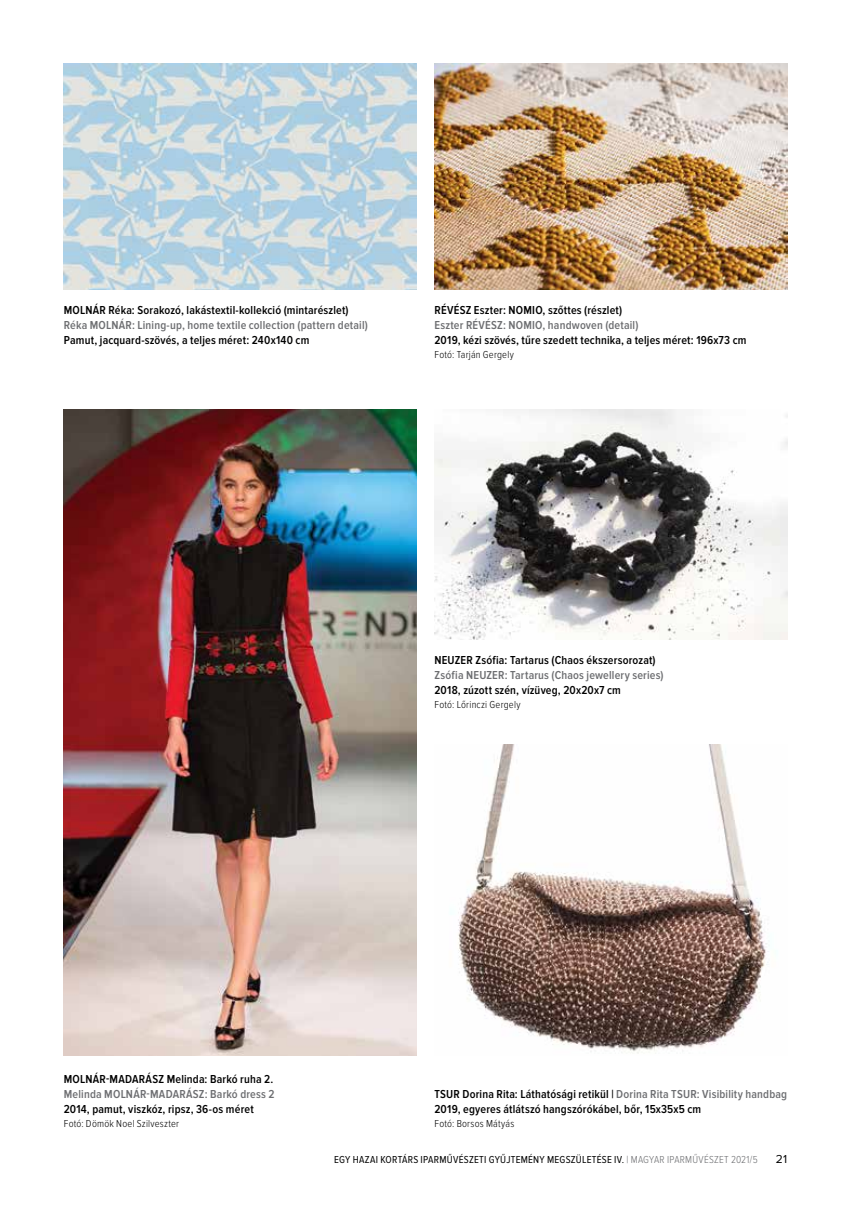
<style>
.page{position:relative;width:851px;height:1212px;background:#fff}
.page>*{position:absolute;margin:0;border:0;box-sizing:border-box;transform-origin:0 0}
.t1{font:600 12px/15px "Proxima Nova Cond";letter-spacing:.015em;color:#000}
.t2{font:600 12px "Proxima Nova Cond";letter-spacing:.015em;color:#6d6e71}
.t3{font:12px "Proxima Nova";color:#000}
.t4{font:300 10.5px "Proxima Nova Cond";letter-spacing:.02em;color:#000}
.t5{font:10.5px "Proxima Nova Cond";letter-spacing:.02em;color:#000}
.s1{color:#6d6e71}
.s2{font-weight:300;color:#6d6e71}
</style>
<div class="page">
<hr style="left:0;top:0;width:1px;height:1212px;background:#000">
<img style="left:64px;top:409px;width:352px;height:646px">
<img style="left:64px;top:64px;width:352px;height:225px">
<img style="left:434px;top:64px;width:353px;height:225px">
<img style="left:458px;top:744px;width:312px;height:310px">
<img style="left:434px;top:409px;width:353px;height:230px">
<p class="t1" style="left:64px;top:303px;width:286px">MOLNÁR Réka: Sorakozó, lakástextil-kollekció (mintarészlet)</p>
<p class="t2" style="left:64px;top:318px;width:305px">Réka MOLNÁR: Lining-up, home textile collection (pattern detail)</p>
<p class="t1" style="left:64px;top:333px;width:247px">Pamut, jacquard-szövés, a teljes méret: 240x140 cm</p>
<p class="t1" style="left:434px;top:303px;width:189px">RÉVÉSZ Eszter: NOMIO, szőttes (részlet)</p>
<p class="t2" style="left:434px;top:318px;width:205px">Eszter RÉVÉSZ: NOMIO, handwoven (detail)</p>
<p class="t1" style="left:434px;top:333px;width:313px">2019, kézi szövés, tűre szedett technika, a teljes méret: 196x73 cm</p>
<p class="t4" style="left:434px;top:348px;width:81px">Fotó: Tarján Gergely</p>
<p class="t1" style="left:434px;top:653px;width:223px">NEUZER Zsófia: Tartarus (Chaos ékszersorozat)</p>
<p class="t2" style="left:434px;top:669px;width:231px">Zsófia NEUZER: Tartarus (Chaos jewellery series)</p>
<p class="t1" style="left:434px;top:683px;width:188px">2018, zúzott szén, vízüveg, 20x20x7 cm</p>
<p class="t4" style="left:434px;top:698px;width:87px">Fotó: Lőrinczi Gergely</p>
<p class="t1" style="left:64px;top:1072px;width:211px">MOLNÁR-MADARÁSZ Melinda: Barkó ruha 2.</p>
<p class="t2" style="left:64px;top:1088px;width:212px">Melinda MOLNÁR-MADARÁSZ: Barkó dress 2</p>
<p class="t1" style="left:64px;top:1102px;width:191px">2014, pamut, viszkóz, ripsz, 36-os méret</p>
<p class="t4" style="left:64px;top:1117px;width:117px">Fotó: Dömök Noel Szilveszter</p>
<p class="t1" style="left:434px;top:1087px;width:354px">TSUR Dorina Rita: Láthatósági retikül | <span class="s1">Dorina Rita TSUR: Visibility handbag<br></span>2019, egyeres átlátszó hangszórókábel, bőr, 15x35x5 cm</p>
<p class="t4" style="left:434px;top:1117px;width:81px">Fotó: Borsos Mátyás</p>
<p class="t5" style="left:334px;top:1153px;width:425px">EGY HAZAI KORTÁRS IPARMŰVÉSZETI GYŰJTEMÉNY MEGSZÜLETÉSE IV. <span class="s2">| MAGYAR IPARMŰVÉSZET 2021/5</span></p>
<p class="t3" style="left:775px;top:1152px;width:13px">21</p>
</div>
